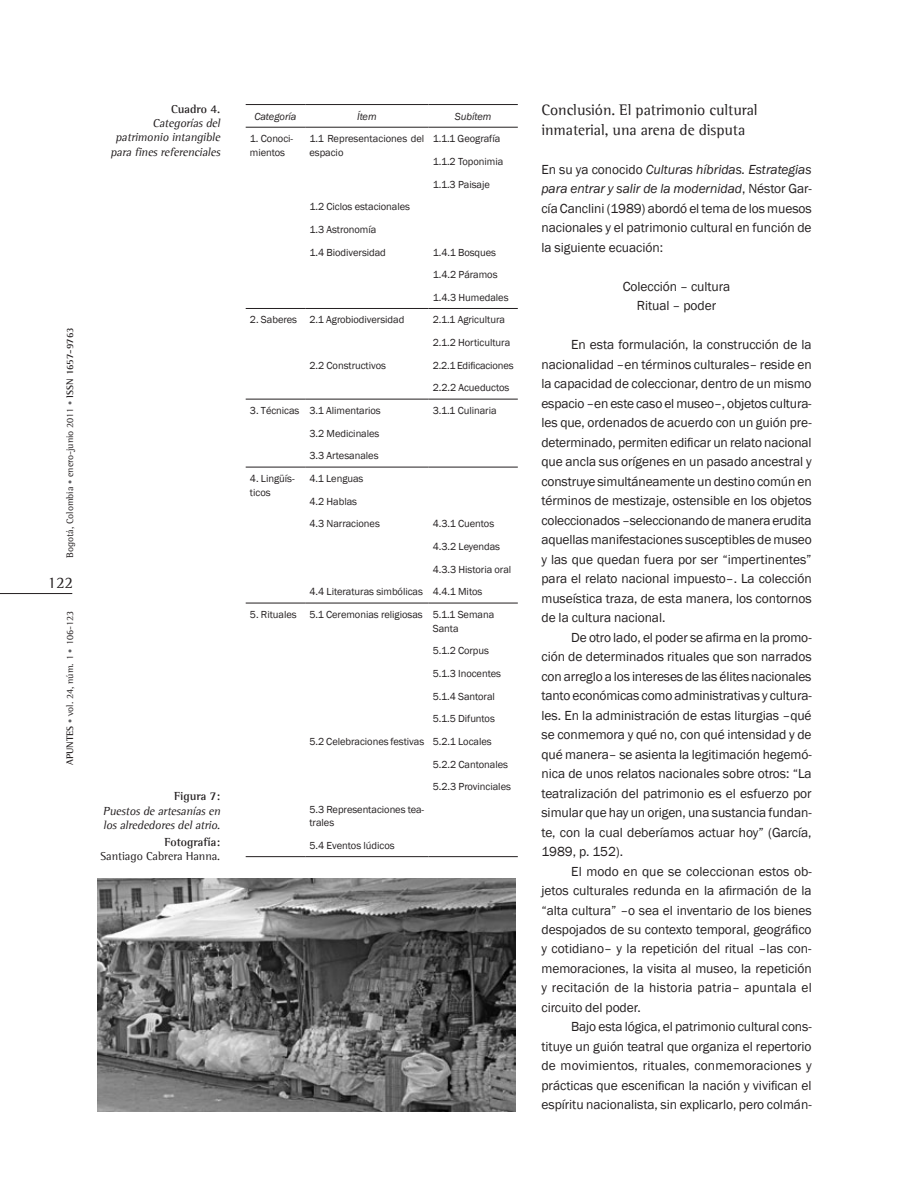
<style>
.page{position:relative;width:918px;height:1188px;background:#fff}
.page>*{position:absolute;margin:0;border:0;box-sizing:border-box;transform-origin:0 0}
.t1{font:16.5px "Agfa Rotis Semi Serif";color:#231f20}
.t2{font:15.75px/19.5px "Agfa Rotis Semi Serif";letter-spacing:-.005em;color:#231f20}
.t3{font:13.5px/19.5px "Franklin Gothic";letter-spacing:-.005em;color:#231f20;text-align:justify}
.t4{font:italic 12px/14.4px "Agfa Rotis Semi Serif";color:#231f20;text-align:right}
.t5{font:700 12px "Agfa Rotis Semi Serif";letter-spacing:-.005em;color:#231f20}
.t6{font:12px "Agfa Rotis Semi Serif";letter-spacing:-.005em;color:#231f20}
.t7{font:10.5px/22.6px "Franklin Gothic";letter-spacing:-.005em;color:#231f20}
.t8{font:italic 10.5px "Franklin Gothic";letter-spacing:-.005em;color:#231f20}
.t9{font:9.75px "Agfa Rotis Semi Serif";color:#231f20}
.s1{font-size:8.25px;color:#636366}
.s2{font-weight:700}
.s3{font-style:italic}
</style>
<div class="page">
<hr style="left:0;top:593px;width:72px;height:1px;background:#231f20">
<hr style="left:246px;top:856px;width:59px;height:1px;background:#231f20">
<hr style="left:305px;top:856px;width:124px;height:1px;background:#231f20">
<hr style="left:429px;top:856px;width:89px;height:1px;background:#231f20">
<hr style="left:246px;top:104px;width:59px;height:1px;background:#231f20">
<hr style="left:305px;top:104px;width:124px;height:1px;background:#231f20">
<hr style="left:429px;top:104px;width:89px;height:1px;background:#231f20">
<hr style="left:246px;top:127px;width:59px;height:1px;background:#231f20">
<hr style="left:305px;top:127px;width:124px;height:1px;background:#231f20">
<hr style="left:429px;top:127px;width:89px;height:1px;background:#231f20">
<hr style="left:246px;top:308px;width:59px;height:1px;background:#231f20">
<hr style="left:305px;top:308px;width:124px;height:1px;background:#231f20">
<hr style="left:429px;top:308px;width:89px;height:1px;background:#231f20">
<hr style="left:246px;top:399px;width:59px;height:1px;background:#231f20">
<hr style="left:305px;top:399px;width:124px;height:1px;background:#231f20">
<hr style="left:429px;top:399px;width:89px;height:1px;background:#231f20">
<hr style="left:246px;top:467px;width:59px;height:1px;background:#231f20">
<hr style="left:305px;top:467px;width:124px;height:1px;background:#231f20">
<hr style="left:429px;top:467px;width:89px;height:1px;background:#231f20">
<hr style="left:246px;top:603px;width:59px;height:1px;background:#231f20">
<hr style="left:305px;top:603px;width:124px;height:1px;background:#231f20">
<hr style="left:429px;top:603px;width:89px;height:1px;background:#231f20">
<img style="left:97px;top:878px;width:419px;height:234px">
<p class="t5" style="left:171px;top:101px;width:51px">Cuadro 4.</p>
<p class="t4" style="left:110px;top:116px;width:114px">Categoríasdel patrimonio intangible para finesreferenciales</p>
<p class="t9" style="left:64px;top:558px;width:232px;rotate:-90deg">Bogotá, Colombia <span class="s1">•</span> enero-junio 2011 <span class="s1">•</span> <span class="s2">ISSN 1657-9763</span></p>
<p class="t1" style="left:48px;top:573px;width:27px">122</p>
<p class="t9" style="left:64px;top:765px;width:155px;rotate:-90deg"><span class="s2">APUNTES</span> <span class="s1">•</span> vol. 24, núm. 1 <span class="s1">•</span> 106-123</p>
<p class="t5" style="left:174px;top:789px;width:48px">Figura 7:</p>
<p class="t4" style="left:103px;top:804px;width:121px;text-align:left">Puestosde artesaníasen losalrededoresdelatrio.</p>
<p class="t5" style="left:164px;top:835px;width:57px">Fotografía:</p>
<p class="t6" style="left:101px;top:849px;width:121px">Santiago Cabrera Hanna.</p>
<p class="t8" style="left:254px;top:109px;width:44px">Categoría</p>
<p class="t8" style="left:357px;top:109px;width:21px">Ítem</p>
<p class="t8" style="left:455px;top:109px;width:38px">Subítem</p>
<p class="t7" style="left:250px;top:132px;width:45px;line-height:13.5px">1. Conoci&shy;mientos</p>
<p class="t7" style="left:309px;top:132px;width:116px;line-height:13.5px">1.1 Representaciones del espacio</p>
<p class="t7" style="left:433px;top:128px;width:72px">1.1.1 Geografía<br>1.1.2 Toponimia<br>1.1.3 Paisaje</p>
<p class="t7" style="left:309px;top:196px;width:102px">1.2 Ciclos estacionales<br>1.3 Astronomía<br>1.4 Biodiversidad</p>
<p class="t7" style="left:433px;top:241px;width:77px">1.4.1 Bosques<br>1.4.2 Páramos<br>1.4.3 Humedales</p>
<p class="t7" style="left:250px;top:309px;width:156px">2. Saberes 2.1 Agrobiodiversidad</p>
<p class="t7" style="left:433px;top:309px;width:79px">2.1.1 Agricultura<br>2.1.2 Horticultura</p>
<p class="t7" style="left:309px;top:354px;width:78px">2.2 Constructivos</p>
<p class="t7" style="left:433px;top:354px;width:82px">2.2.1 Edificaciones<br>2.2.2 Acueductos</p>
<p class="t7" style="left:250px;top:400px;width:132px">3. Técnicas 3.1 Alimentarios</p>
<p class="t7" style="left:433px;top:400px;width:65px">3.1.1 Culinaria</p>
<p class="t7" style="left:309px;top:422px;width:72px">3.2 Medicinales<br>3.3 Artesanales</p>
<p class="t7" style="left:250px;top:472px;width:46px;line-height:13.5px">4. Lingüís&shy;ticos</p>
<p class="t7" style="left:309px;top:468px;width:72px">4.1 Lenguas<br>4.2 Hablas<br>4.3 Narraciones</p>
<p class="t7" style="left:433px;top:513px;width:63px">4.3.1 Cuentos</p>
<p class="t7" style="left:433px;top:535px;width:69px">4.3.2 Leyendas</p>
<p class="t7" style="left:433px;top:558px;width:80px">4.3.3 Historia oral</p>
<p class="t7" style="left:309px;top:581px;width:174px">4.4 Literaturas simbólicas 4.4.1 Mitos</p>
<p class="t7" style="left:433px;top:608px;width:63px;line-height:13.5px;text-indent:-183px">5. Rituales 5.1 Ceremonias religiosas 5.1.1 Semana<br>Santa</p>
<p class="t7" style="left:433px;top:640px;width:58px">5.1.2 Corpus</p>
<p class="t7" style="left:433px;top:662px;width:70px">5.1.3 Inocentes</p>
<p class="t7" style="left:433px;top:685px;width:64px">5.1.4 Santoral</p>
<p class="t7" style="left:433px;top:708px;width:64px">5.1.5 Difuntos</p>
<p class="t7" style="left:309px;top:730px;width:184px">5.2 Celebraciones festivas 5.2.1 Locales</p>
<p class="t7" style="left:433px;top:753px;width:77px">5.2.2 Cantonales</p>
<p class="t7" style="left:433px;top:776px;width:80px">5.2.3 Provinciales</p>
<p class="t7" style="left:309px;top:798px;width:116px">5.3 Representaciones tea-</p>
<p class="t7" style="left:309px;top:812px;width:87px">trales<br>5.4 Eventos lúdicos</p>
<p class="t2" style="left:541px;top:100px;width:218px">Conclusión. El patrimonio cultural inmaterial, una arena de disputa</p>
<p class="t3" style="left:541px;top:160px;width:272px">En su ya conocido <span class="s3">Culturas híbridas. Estrategias para entrar y salir de la modernidad</span>, Néstor Gar&shy;cía Canclini (1989) abordó el tema de los muesos nacionales y el patrimonio cultural en función de la siguiente ecuación:</p>
<p class="t3" style="left:623px;top:277px;width:109px;text-align:center">Colección – cultura<br>Ritual – poder</p>
<p class="t3" style="left:541px;top:335px;width:272px;text-indent:30px">En esta formulación, la construcción de la nacionalidad –en términos culturales– reside en la capacidad de coleccionar, dentro de un mismo espacio –en este caso el museo–, objetos cultura&shy;les que, ordenados de acuerdo con un guión pre&shy;determinado, permiten edificar un relato nacional que ancla sus orígenes en un pasado ancestral y construye simultáneamente un destino común en términos de mestizaje, ostensible en los objetos coleccionados –seleccionando de manera erudita aquellas manifestaciones susceptibles de museo y las que quedan fuera por ser “impertinentes” para el relato nacional impuesto–. La colección museística traza, de esta manera, los contornos de la cultura nacional.</p>
<p class="t3" style="left:541px;top:628px;width:272px;text-indent:30px">De otro lado, el poder se afirma en la promo&shy;ción de determinados rituales que son narrados con arreglo a los intereses de las élites nacionales tanto económicas como administrativas y cultura&shy;les. En la administración de estas liturgias –qué se conmemora y qué no, con qué intensidad y de qué manera– se asienta la legitimación hegemó&shy;nica de unos relatos nacionales sobre otros: “La teatralización del patrimonio es el esfuerzo por simular que hay un origen, una sustancia fundan&shy;te, con la cual deberíamos actuar hoy” (García, 1989, p. 152).</p>
<p class="t3" style="left:541px;top:862px;width:272px;text-indent:30px">El modo en que se coleccionan estos ob&shy;jetos culturales redunda en la afirmación de la “alta cultura” –o sea el inventario de los bienes despojados de su contexto temporal, geográfico y cotidiano– y la repetición del ritual –las con&shy;memoraciones, la visita al museo, la repetición y recitación de la historia patria– apuntala el circuito del poder.</p>
<p class="t3" style="left:541px;top:1018px;width:272px;text-indent:30px">Bajo esta lógica, el patrimonio cultural cons&shy;tituye un guión teatral que organiza el repertorio de movimientos, rituales, conmemoraciones y prácticas que escenifican la nación y vivifican el espíritu nacionalista, sin explicarlo, pero colmán-</p>
</div>
